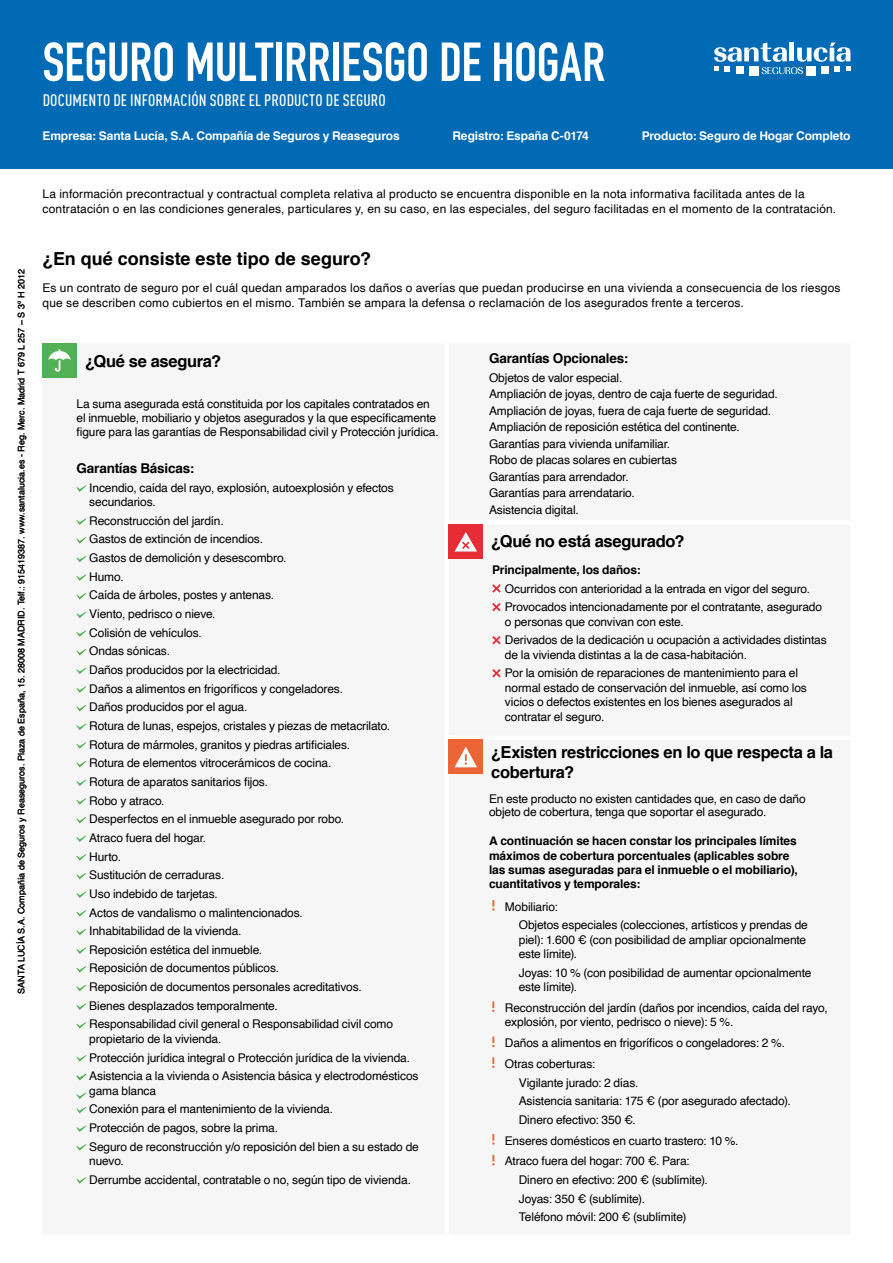
<style>
.page{position:relative;width:893px;height:1263px;background:#fff}
.page>*{position:absolute;margin:0;border:0;box-sizing:border-box;transform-origin:0 0}
.t1{font:700 54px "DIN Condensed";letter-spacing:-.01em;color:#fff}
.t2{font:700 18px "Helvetica";color:#000}
.t3{font:700 16.5px/19.8px "Helvetica";letter-spacing:-.02em;color:#000}
.t4{font:500 condensed 16.5px "DIN Pro";letter-spacing:.01em;color:#fff}
.t5{font:700 13.5px "Helvetica";letter-spacing:-.015em;color:#000}
.t6{font:12px/18.6px "Helvetica";letter-spacing:-.01em;color:#000}
.t7{font:12px/14.4px "Helvetica";letter-spacing:.01em;color:#000}
.t8{font:700 12px/14.4px "Helvetica";letter-spacing:-.01em;color:#000}
.t9{font:700 12px "Helvetica";letter-spacing:-.01em;color:#fff}
.t10{font:9px "Helvetica";color:#000}
</style>
<div class="page">
<svg style="left:76px;top:485px;width:10px;height:7px"></svg>
<svg style="left:76px;top:518px;width:10px;height:7px"></svg>
<svg style="left:76px;top:537px;width:10px;height:6px"></svg>
<svg style="left:76px;top:556px;width:10px;height:6px"></svg>
<svg style="left:76px;top:574px;width:10px;height:7px"></svg>
<svg style="left:76px;top:593px;width:10px;height:6px"></svg>
<svg style="left:76px;top:612px;width:10px;height:6px"></svg>
<svg style="left:76px;top:630px;width:10px;height:7px"></svg>
<svg style="left:76px;top:649px;width:10px;height:6px"></svg>
<svg style="left:76px;top:668px;width:10px;height:6px"></svg>
<svg style="left:76px;top:686px;width:10px;height:7px"></svg>
<svg style="left:76px;top:705px;width:10px;height:6px"></svg>
<svg style="left:76px;top:724px;width:10px;height:6px"></svg>
<svg style="left:76px;top:742px;width:10px;height:7px"></svg>
<svg style="left:76px;top:761px;width:10px;height:6px"></svg>
<svg style="left:76px;top:779px;width:10px;height:7px"></svg>
<svg style="left:76px;top:798px;width:10px;height:6px"></svg>
<svg style="left:76px;top:817px;width:10px;height:6px"></svg>
<svg style="left:76px;top:835px;width:10px;height:7px"></svg>
<svg style="left:76px;top:854px;width:10px;height:6px"></svg>
<svg style="left:76px;top:873px;width:10px;height:6px"></svg>
<svg style="left:76px;top:891px;width:10px;height:7px"></svg>
<svg style="left:76px;top:910px;width:10px;height:6px"></svg>
<svg style="left:76px;top:929px;width:10px;height:6px"></svg>
<svg style="left:76px;top:947px;width:10px;height:7px"></svg>
<svg style="left:76px;top:966px;width:10px;height:6px"></svg>
<svg style="left:76px;top:985px;width:10px;height:6px"></svg>
<svg style="left:76px;top:1003px;width:10px;height:7px"></svg>
<svg style="left:76px;top:1022px;width:10px;height:6px"></svg>
<svg style="left:76px;top:1055px;width:10px;height:6px"></svg>
<svg style="left:76px;top:1107px;width:10px;height:6px"></svg>
<svg style="left:76px;top:1125px;width:10px;height:7px"></svg>
<svg style="left:76px;top:1144px;width:10px;height:6px"></svg>
<svg style="left:76px;top:1177px;width:10px;height:6px"></svg>
<svg style="left:492px;top:584px;width:9px;height:9px"></svg>
<svg style="left:492px;top:603px;width:9px;height:8px"></svg>
<svg style="left:492px;top:636px;width:9px;height:8px"></svg>
<svg style="left:492px;top:669px;width:9px;height:8px"></svg>
<svg style="left:492px;top:900px;width:3px;height:11px"></svg>
<svg style="left:492px;top:1001px;width:3px;height:11px"></svg>
<svg style="left:492px;top:1036px;width:3px;height:11px"></svg>
<svg style="left:492px;top:1057px;width:3px;height:11px"></svg>
<svg style="left:492px;top:1134px;width:3px;height:11px"></svg>
<svg style="left:492px;top:1155px;width:3px;height:10px"></svg>
<div style="left:43px;top:343px;width:34px;height:34px;background:#52b155"></div>
<svg style="left:48px;top:349px;width:23px;height:23px"></svg>
<div style="left:0;top:0;width:893px;height:168px;background:#006ab4"></div>
<div style="left:449px;top:525px;width:34px;height:34px;background:#e62d35"></div>
<svg style="left:455px;top:532px;width:22px;height:19px"></svg>
<div style="left:449px;top:740px;width:34px;height:34px;background:#ec6537"></div>
<svg style="left:454px;top:747px;width:23px;height:20px"></svg>
<svg style="left:76px;top:1074px;width:10px;height:6px"></svg>
<svg style="left:76px;top:1092px;width:10px;height:7px"></svg>
<div style="left:749px;top:66px;width:10px;height:9px;background:#fff"></div>
<div style="left:806px;top:66px;width:9px;height:9px;background:#fff"></div>
<svg style="left:714px;top:43px;width:136px;height:31px"></svg>
<h1 class="t1" style="left:43px;top:26px;width:564px">SEGURO MULTIRRIESGO DE HOGAR</h1>
<h3 class="t4" style="left:43px;top:88px;width:345px">DOCUMENTO DE INFORMACIÓN SOBRE EL PRODUCTO DE SEGURO</h3>
<p class="t9" style="left:43px;top:126px;width:359px">Empresa: Santa Lucía, S.A. Compañía de Seguros y Reaseguros</p>
<p class="t9" style="left:452px;top:126px;width:138px">Registro: España C-0174</p>
<p class="t9" style="left:642px;top:126px;width:210px">Producto: Seguro de Hogar Completo</p>
<p class="t10" style="left:14px;top:994px;width:726px;rotate:-90deg">SANTA LUCÍA S.A. Compañía de Seguros y Reaseguros. Plaza de España, 15. 28008 MADRID. Telf.: 915419387. www.santalucia.es - Reg. Merc. Madrid T 679 L 257 – S 3º H 2012</p>
<p class="t7" style="left:43px;top:187px;width:795px">La información precontractual y contractual completa relativa al producto se encuentra disponible en la nota informativa facilitada antes de la contratación o en las condiciones generales, particulares y, en su caso, en las especiales, del seguro facilitadas en el momento de la contratación.</p>
<h2 class="t2" style="left:43px;top:245px;width:330px">¿En qué consiste este tipo de seguro?</h2>
<p class="t7" style="left:43px;top:281px;width:800px">Es un contrato de seguro por el cuál quedan amparados los daños o averías que puedan producirse en una vivienda a consecuencia de los riesgos que se describen como cubiertos en el mismo. También se ampara la defensa o reclamación de los asegurados frente a terceros.</p>
<h3 class="t3" style="left:85px;top:351px;width:138px">¿Qué se asegura?</h3>
<p class="t5" style="left:489px;top:347px;width:141px">Garantías Opcionales:</p>
<p class="t6" style="left:489px;top:370px;width:290px;line-height:16.5px">Objetos de valor especial.<br>Ampliación de joyas, dentro de caja fuerte de seguridad.<br>Ampliación de joyas, fuera de caja fuerte de seguridad.<br>Ampliación de reposición estética del continente.<br>Garantías para vivienda unifamiliar.<br>Robo de placas solares en cubiertas<br>Garantías para arrendador.<br>Garantías para arrendatario.<br>Asistencia digital.</p>
<p class="t6" style="left:77px;top:396px;width:364px;line-height:14.4px">La suma asegurada está constituida por los capitales contratados en el inmueble, mobiliario y objetos asegurados y la que específicamente figure para las garantías de Responsabilidad civil y Protección jurídica.</p>
<p class="t5" style="left:77px;top:457px;width:119px">Garantías Básicas:</p>
<p class="t6" style="left:89px;top:481px;width:306px;line-height:14.4px">Incendio, caída del rayo, explosión, autoexplosión y efectos secundarios.</p>
<p class="t6" style="left:89px;top:512px;width:305px">Reconstrucción del jardín.<br>Gastos de extinción de incendios.<br>Gastos de demolición y desescombro.<br>Humo.<br>Caída de árboles, postes y antenas.<br>Viento, pedrisco o nieve.<br>Colisión de vehículos.<br>Ondas sónicas.<br>Daños producidos por la electricidad.<br>Daños a alimentos en frigoríficos y congeladores.<br>Daños producidos por el agua.<br>Rotura de lunas, espejos, cristales y piezas de metacrilato.<br>Rotura de mármoles, granitos y piedras artificiales.<br>Rotura de elementos vitrocerámicos de cocina.<br>Rotura de aparatos sanitarios fijos.<br>Robo y atraco.<br>Desperfectos en el inmueble asegurado por robo.<br>Atraco fuera del hogar.<br>Hurto.<br>Sustitución de cerraduras.<br>Uso indebido de tarjetas.<br>Actos de vandalismo o malintencionados.<br>Inhabitabilidad de la vivienda.<br>Reposición estética del inmueble.<br>Reposición de documentos públicos.<br>Reposición de documentos personales acreditativos.<br>Bienes desplazados temporalmente.<br>Responsabilidad civil general o Responsabilidad civil como</p>
<p class="t6" style="left:89px;top:1030px;width:331px">propietario de la vivienda.<br>Protección jurídica integral o Protección jurídica de la vivienda.<br>Asistencia a la vivienda o Asistencia básica y electrodomésticos</p>
<p class="t6" style="left:89px;top:1081px;width:331px">gama blanca<br>Conexión para el mantenimiento de la vivienda.<br>Protección de pagos, sobre la prima.<br>Seguro de reconstrucción y/o reposición del bien a su estado de</p>
<p class="t6" style="left:89px;top:1152px;width:323px">nuevo.<br>Derrumbe accidental, contratable o no, según tipo de vivienda.</p>
<h3 class="t3" style="left:491px;top:531px;width:195px">¿Qué no está asegurado?</h3>
<p class="t8" style="left:492px;top:563px;width:150px">Principalmente, los daños:</p>
<p class="t6" style="left:505px;top:579px;width:319px">Ocurridos con anterioridad a la entrada en vigor del seguro.<br>Provocados intencionadamente por el contratante, asegurado</p>
<p class="t6" style="left:505px;top:613px;width:323px">o personas que convivan con este.<br>Derivados de la dedicación u ocupación a actividades distintas</p>
<p class="t6" style="left:505px;top:646px;width:295px">de la vivienda distintas a la de casa-habitación.<br>Por la omisión de reparaciones de mantenimiento para el</p>
<p class="t6" style="left:505px;top:681px;width:303px;line-height:14.4px">normal estado de conservación del inmueble, así como los vicios o defectos existentes en los bienes asegurados al contratar el seguro.</p>
<h3 class="t3" style="left:491px;top:743px;width:343px">¿Existen restricciones en lo que respecta a la cobertura?</h3>
<p class="t6" style="left:489px;top:793px;width:318px;line-height:12.9px">En este producto no existen cantidades que, en caso de daño objeto de cobertura, tenga que soportar el asegurado.</p>
<p class="t8" style="left:489px;top:834px;width:310px">A continuación se hacen constar los principales límites máximos de cobertura porcentuales (aplicables sobre las sumas aseguradas para el inmueble o el mobiliario), cuantitativos y temporales:</p>
<p class="t6" style="left:519px;top:897px;width:291px;text-indent:-14px">Mobiliario:<br>Objetos especiales (colecciones, artísticos y prendas de</p>
<p class="t6" style="left:519px;top:933px;width:289px;line-height:14.4px">piel): 1.600 € (con posibilidad de ampliar opcionalmente este límite).</p>
<p class="t6" style="left:519px;top:966px;width:294px;line-height:14.4px">Joyas: 10 % (con posibilidad de aumentar opcionalmente este límite).</p>
<p class="t6" style="left:505px;top:1001px;width:324px;line-height:14.4px">Reconstrucción del jardín (daños por incendios, caída del rayo, explosión, por viento, pedrisco o nieve): 5 %.</p>
<p class="t6" style="left:505px;top:1033px;width:282px;line-height:20.9px">Daños a alimentos en frigoríficos o congeladores: 2 %.<br>Otras coberturas:</p>
<p class="t6" style="left:519px;top:1073px;width:274px">Vigilante jurado: 2 días.<br>Asistencia sanitaria: 175 € (por asegurado afectado).<br>Dinero efectivo: 350 €.</p>
<p class="t6" style="left:505px;top:1130px;width:235px;line-height:20.9px">Enseres domésticos en cuarto trastero: 10 %.<br>Atraco fuera del hogar: 700 €. Para:</p>
<p class="t6" style="left:519px;top:1171px;width:190px">Dinero en efectivo: 200 € (sublímite).<br>Joyas: 350 € (sublímite).<br>Teléfono móvil: 200 € (sublímite)</p>
</div>
